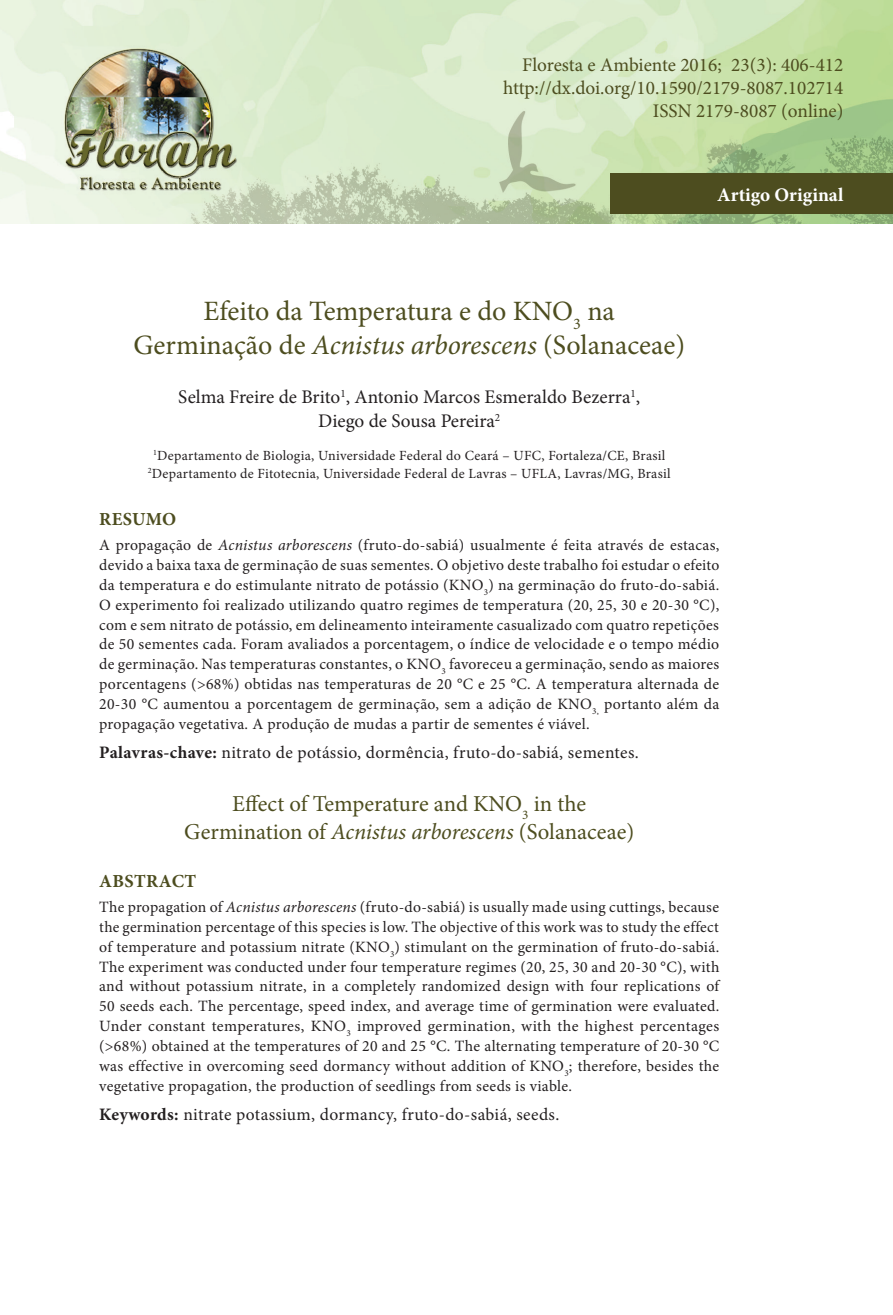
<style>
.page{position:relative;width:893px;height:1315px;background:#fff}
.page>*{position:absolute;margin:0;border:0;box-sizing:border-box;transform-origin:0 0}
.ArticleTitle{font:28px/34.5px "Minion Pro";color:#4d4d1f;text-align:center}
.ArticleTitle-Trans1{font:22.75px/28.2px "Minion Pro";color:#4d4d1f;text-align:center}
.HeaderMasterA{font:19.25px "Minion Pro";color:#4d4d1f}
.Authors{font:19.25px/24px "Minion Pro";color:#231f20;text-align:center}
.ArticleTypeAlt{font:700 19.25px "Minion Pro";color:#fff}
.AbstractTitle-Trans1{font:700 18.38px "Minion Pro";letter-spacing:.02em;color:#4d4d1f}
.AbstractTitle{font:700 18.38px "Minion Pro";letter-spacing:.015em;color:#4d4d1f}
.Keywords{font:17.5px "Minion Pro";letter-spacing:.02em;color:#231f20}
.Keywords-Trans1{font:17.5px "Minion Pro";letter-spacing:.02em;color:#231f20}
.Abstract-Trans1{font:15.75px/19.8px "Minion Pro";letter-spacing:.02em;color:#231f20;text-align:justify}
.Abstract{font:15.75px/19.8px "Minion Pro";letter-spacing:.02em;color:#231f20;text-align:justify}
.Affiliations{font:14px "Minion Pro";letter-spacing:.02em;color:#231f20}
.s1{font-style:italic}
.s2{font-weight:700}
</style>
<div class="page">
<img style="left:0;top:0;width:893px;height:223px">
<div style="left:610px;top:174px;width:283px;height:40px;background:#4d4d1f"></div>
<p class="HeaderMasterA" style="left:522px;top:52px;width:323px">Floresta e Ambiente 2016; 23(3): 406-412</p>
<p class="HeaderMasterA" style="left:503px;top:75px;width:342px">http://dx.doi.org/10.1590/2179-8087.102714</p>
<p class="HeaderMasterA" style="left:653px;top:98px;width:192px">ISSN 2179-8087 (online)</p>
<p class="ArticleTypeAlt" style="left:717px;top:181px;width:128px">Artigo Original</p>
<p class="ArticleTitle" style="left:133px;top:294px;width:553px">Efeito da Temperatura e do KNO<sub>3</sub> na<br>Germinação de <span class="s1">Acnistus arborescens</span> (Solanaceae)</p>
<p class="Authors" style="left:178px;top:385px;width:463px">Selma Freire de Brito<sup>1</sup>, Antonio Marcos Esmeraldo Bezerra<sup>1</sup>,<br>Diego de Sousa Pereira<sup>2</sup></p>
<p class="Affiliations" style="left:153px;top:446px;width:514px"><sup>1</sup>Departamento de Biologia, Universidade Federal do Ceará – UFC, Fortaleza/CE, Brasil</p>
<p class="Affiliations" style="left:148px;top:464px;width:524px"><sup>2</sup>Departamento de Fitotecnia, Universidade Federal de Lavras – UFLA, Lavras/MG, Brasil</p>
<p class="AbstractTitle" style="left:99px;top:506px;width:79px">RESUMO</p>
<p class="Abstract" style="left:99px;top:535px;width:622px">A propagação de <span class="s1">Acnistus arborescens</span> (fruto-do-sabiá) usualmente é feita através de estacas, devido a baixa taxa de germinação de suas sementes. O objetivo deste trabalho foi estudar o efeito da temperatura e do estimulante nitrato de potássio (KNO<sub>3</sub>) na germinação do fruto-do-sabiá.<br>O experimento foi realizado utilizando quatro regimes de temperatura (20, 25, 30 e 20-30 °C), com e sem nitrato de potássio, em delineamento inteiramente casualizado com quatro repetições de 50 sementes cada. Foram avaliados a porcentagem, o índice de velocidade e o tempo médio de germinação. Nas temperaturas constantes, o KNO<sub>3</sub> favoreceu a germinação, sendo as maiores porcentagens (&gt;68%) obtidas nas temperaturas de 20 °C e 25 °C. A temperatura alternada de 20-30 °C aumentou a porcentagem de germinação, sem a adição de KNO<sub>3,</sub> portanto além da propagação vegetativa. A produção de mudas a partir de sementes é viável.</p>
<p class="Keywords" style="left:99px;top:741px;width:541px"><span class="s2">Palavras-chave:</span> nitrato de potássio, dormência, fruto-do-sabiá, sementes.</p>
<p class="ArticleTitle-Trans1" style="left:184px;top:790px;width:451px">Effect of Temperature and KNO<sub>3</sub> in the<br>Germination of <span class="s1">Acnistus arborescens</span> (Solanaceae)</p>
<p class="AbstractTitle-Trans1" style="left:99px;top:868px;width:99px">ABSTRACT</p>
<p class="Abstract-Trans1" style="left:99px;top:897px;width:622px">The propagation of <span class="s1">Acnistus arborescens</span> (fruto-do-sabiá) is usually made using cuttings, because the germination percentage of this species is low. The objective of this work was to study the effect of temperature and potassium nitrate (KNO<sub>3</sub>) stimulant on the germination of fruto-do-sabiá.<br>The experiment was conducted under four temperature regimes (20, 25, 30 and 20-30 °C), with and without potassium nitrate, in a completely randomized design with four replications of 50 seeds each. The percentage, speed index, and average time of germination were evaluated.<br>Under constant temperatures, KNO<sub>3</sub> improved germination, with the highest percentages (&gt;68%) obtained at the temperatures of 20 and 25 °C. The alternating temperature of 20-30 °C was effective in overcoming seed dormancy without addition of KNO<sub>3</sub>; therefore, besides the vegetative propagation, the production of seedlings from seeds is viable.</p>
<p class="Keywords-Trans1" style="left:99px;top:1102px;width:462px"><span class="s2">Keywords:</span> nitrate potassium, dormancy, fruto-do-sabiá, seeds.</p>
</div>
